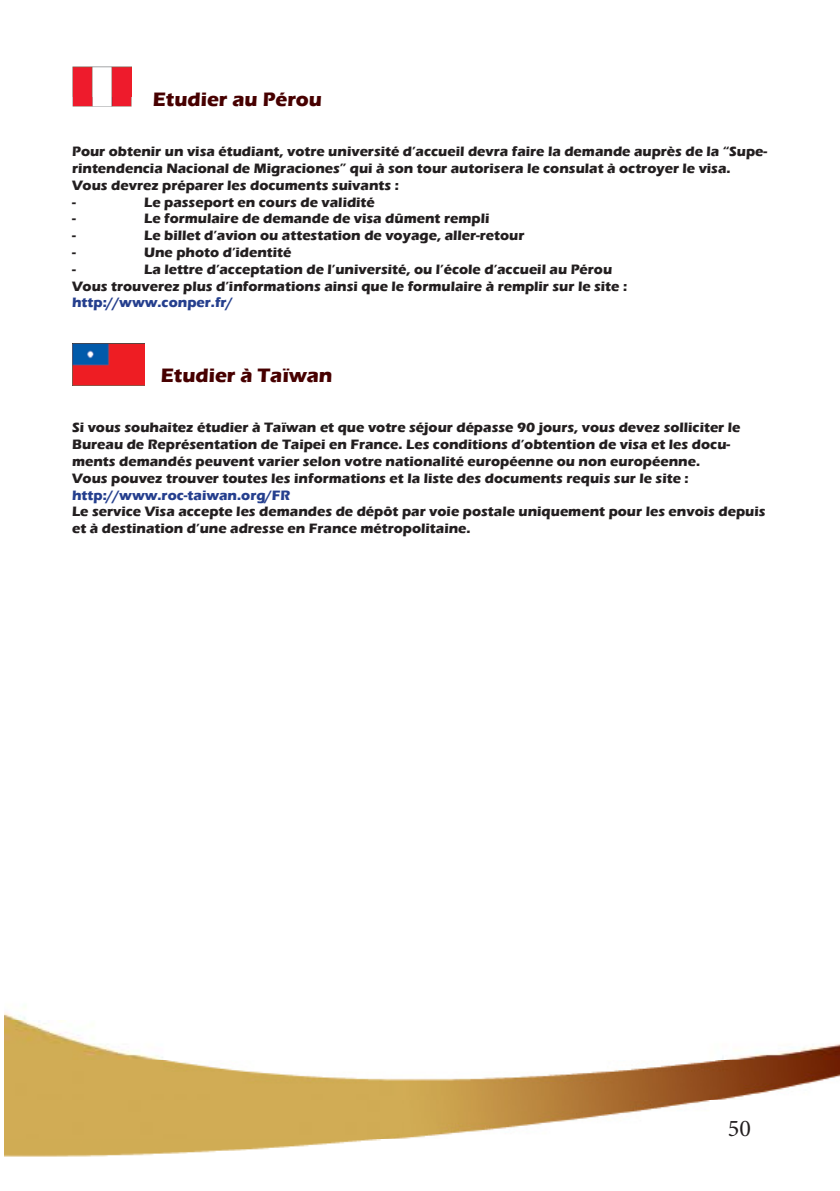
<style>
.page{position:relative;width:840px;height:1191px;background:#fff}
.page>*{position:absolute;margin:0;border:0;box-sizing:border-box;transform-origin:0 0}
.t1{font:24px "Minion Pro";color:#231f20}
.t2{font:700 20px "Eras ITC";color:#470000}
.t3{font:700 14px/16.8px "Eras ITC";color:#231f20}
.t4{font:700 14px "Eras ITC";color:#253f8e}
</style>
<div class="page">
<img style="left:72px;top:66px;width:59px;height:40px">
<img style="left:72px;top:343px;width:73px;height:43px">
<img style="left:4px;top:1012px;width:835px;height:145px">
<p class="t2" style="left:152px;top:88px;width:171px">Etudier au Pérou</p>
<p class="t3" style="left:72px;top:143px;width:696px">Pour obtenir un visa étudiant, votre université d’accueil devra faire la demande auprès de la “Supe&shy;rintendencia Nacional de Migraciones” qui à son tour autorisera le consulat à octroyer le visa.</p>
<p class="t3" style="left:72px;top:177px;width:328px">Vous devrez préparer les documents suivants :</p>
<p class="t3" style="left:72px;top:194px;width:5px">-</p>
<p class="t3" style="left:144px;top:194px;width:232px">Le passeport en cours de validité</p>
<p class="t3" style="left:72px;top:210px;width:5px">-</p>
<p class="t3" style="left:144px;top:210px;width:346px">Le formulaire de demande de visa dûment rempli</p>
<p class="t3" style="left:72px;top:227px;width:5px">-</p>
<p class="t3" style="left:144px;top:227px;width:381px">Le billet d’avion ou attestation de voyage, aller-retour</p>
<p class="t3" style="left:72px;top:244px;width:5px">-</p>
<p class="t3" style="left:144px;top:244px;width:149px">Une photo d’identité</p>
<p class="t3" style="left:72px;top:261px;width:5px">-</p>
<p class="t3" style="left:144px;top:261px;width:469px">La lettre d’acceptation de l’université, ou l’école d’accueil au Pérou</p>
<p class="t3" style="left:72px;top:278px;width:556px">Vous trouverez plus d’informations ainsi que le formulaire à remplir sur le site :</p>
<p class="t4" style="left:72px;top:295px;width:162px">http://www.conper.fr/</p>
<p class="t2" style="left:160px;top:364px;width:173px">Etudier à Taïwan</p>
<p class="t3" style="left:72px;top:419px;width:669px">Si vous souhaitez étudier à Taïwan et que votre séjour dépasse 90 jours, vous devez solliciter le<br>Bureau de Représentation de Taipei en France. Les conditions d’obtention de visa et les docu&shy;ments demandés peuvent varier selon votre nationalité européenne ou non européenne.</p>
<p class="t3" style="left:72px;top:470px;width:617px">Vous pouvez trouver toutes les informations et la liste des documents requis sur le site :</p>
<p class="t4" style="left:72px;top:487px;width:219px">http://www.roc-taiwan.org/FR</p>
<p class="t3" style="left:72px;top:503px;width:694px">Le service Visa accepte les demandes de dépôt par voie postale uniquement pour les envois depuis et à destination d’une adresse en France métropolitaine.</p>
<p class="t1" style="left:727px;top:1112px;width:25px">50</p>
</div>
